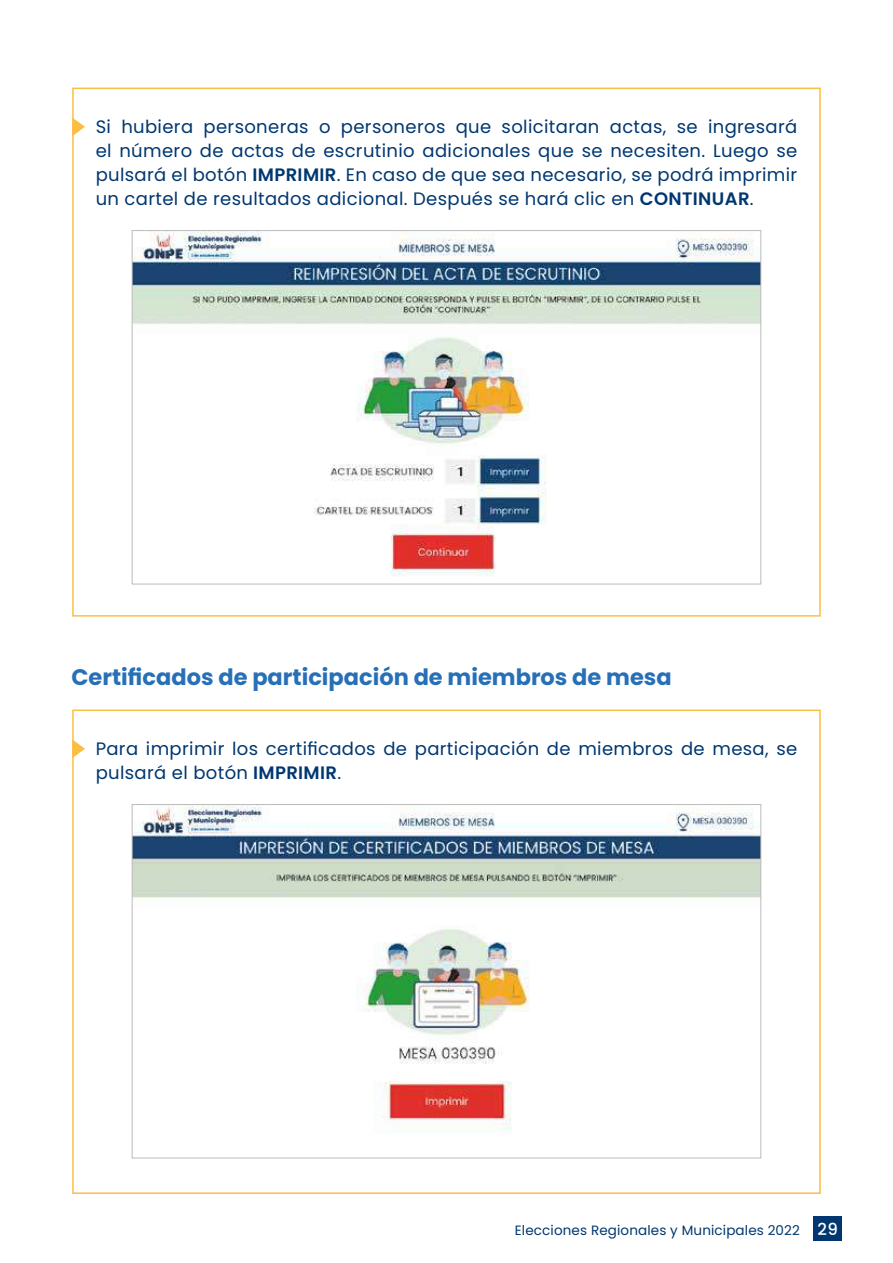
<style>
.page{position:relative;width:893px;height:1263px;background:#fff}
.page>*{position:absolute;margin:0;border:0;box-sizing:border-box;transform-origin:0 0}
.t1{font:700 22.5px "Poppins";color:#2770b7}
.t2{font:18px/24px "Poppins";letter-spacing:.02em;color:#003770;text-align:justify}
.t3{font:13.5px "Poppins";letter-spacing:.01em;color:#003770}
.s1{font-weight:600}
.s2{font-weight:500;font-size:16.5px;color:#fff}
</style>
<div class="page">
<div style="left:813px;top:1217px;width:29px;height:24px;background:#003770"></div>
<svg style="left:75px;top:119px;width:10px;height:15px"></svg>
<img style="left:134px;top:232px;width:625px;height:345px">
<svg style="left:75px;top:741px;width:10px;height:15px"></svg>
<img style="left:134px;top:806px;width:625px;height:325px">
<div style="left:72px;top:709px;width:749px;height:485px;border:2px solid #fbbe43"></div>
<p class="t2" style="left:96px;top:115px;width:703px">Si hubiera personeras o personeros que solicitaran actas, se ingresará el número de actas de escrutinio adicionales que se necesiten. Luego se pulsará el botón <span class="s1">IMPRIMIR</span>. En caso de que sea necesario, se podrá imprimir un cartel de resultados adicional. Después se hará clic en <span class="s1">CONTINUAR</span>.</p>
<p class="t1" style="left:71px;top:664px;width:602px">Certificados de participación de miembros de mesa</p>
<p class="t2" style="left:96px;top:737px;width:703px">Para imprimir los certificados de participación de miembros de mesa, se pulsará el botón <span class="s1">IMPRIMIR</span>.</p>
<p class="t3" style="left:515px;top:1222px;width:324px">Elecciones Regionales y Municipales 2022 <span class="s2">29</span></p>
</div>
